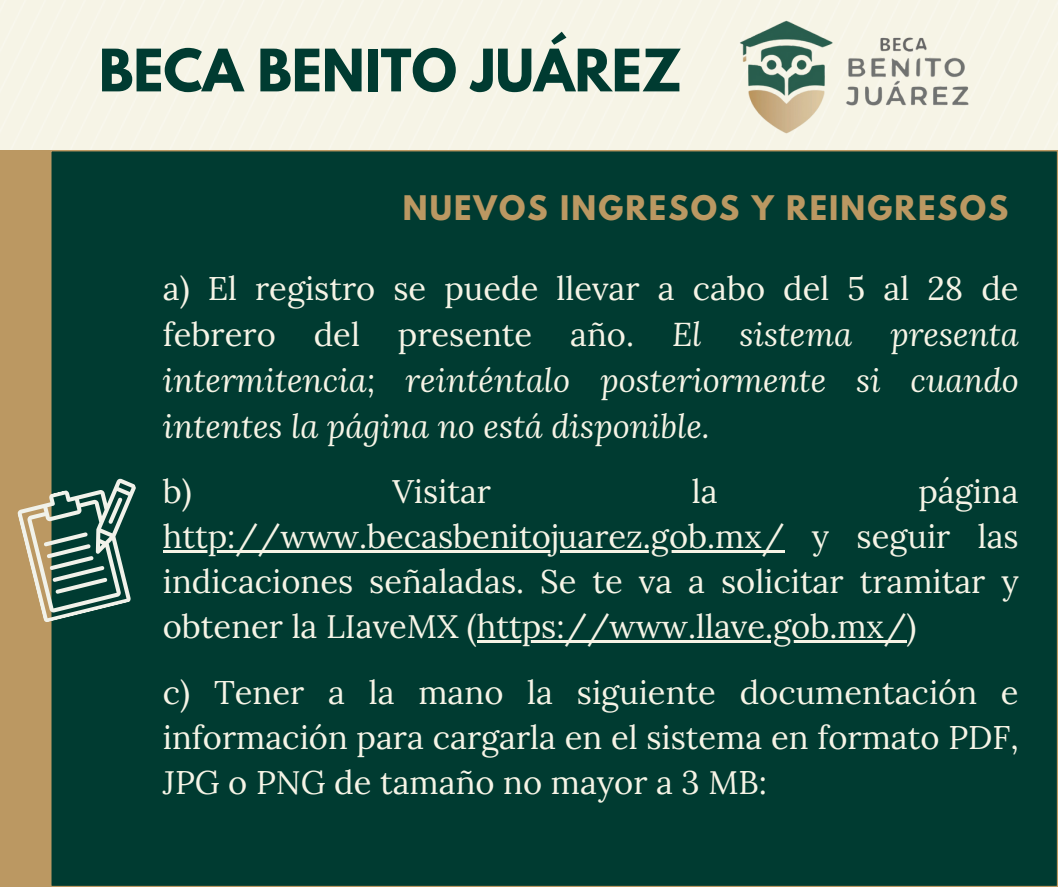
<style>
.page{position:relative;width:1058px;height:887px;background:#fff}
.page>*{position:absolute;margin:0;border:0;box-sizing:border-box;transform-origin:0 0}
.t1{font:700 51.75px "League Spartan";color:#003b31}
.t2{font:32.7px/45px "Lora";color:#f6f4e6;text-align:justify}
.t3{font:italic 32.7px/46.2px "Lora";color:#f6f4e6;text-align:justify}
.t4{font:700 30px "League Spartan";letter-spacing:.07em;color:#bb9862}
.s1{font-style:normal}
</style>
<div class="page">
<div style="left:0;top:0;width:1058px;height:886px;background:#f6f4e6"></div>
<img style="left:739px;top:19px;width:229px;height:117px">
<div style="left:51px;top:150px;width:1006px;height:736px;background:#003b31"></div>
<hr style="left:163px;top:550px;width:621px;height:2px;background:#f6f4e6">
<hr style="left:477px;top:640px;width:429px;height:2px;background:#f6f4e6">
<div style="left:0;top:150px;width:51px;height:736px;background:#bb9862"></div>
<svg style="left:17px;top:473px;width:145px;height:150px"></svg>
<h1 class="t1" style="left:99px;top:45px;width:584px">BECA BENITO JUÁREZ</h1>
<p class="t4" style="left:403px;top:193px;width:607px">NUEVOS INGRESOS Y REINGRESOS</p>
<p class="t3" style="left:163px;top:264px;width:857px"><span class="s1">a) El registro se puede llevar a cabo del 5 al 28 de febrero del presente año.</span> El sistema presenta intermitencia; reinténtalo posteriormente si cuando intentes la página no está disponible.</p>
<p class="t2" style="left:163px;top:469px;width:30px">b)</p>
<p class="t2" style="left:392px;top:469px;width:100px">Visitar</p>
<p class="t2" style="left:692px;top:469px;width:27px">la</p>
<p class="t2" style="left:918px;top:469px;width:102px">página</p>
<p class="t2" style="left:163px;top:514px;width:857px">http://www.becasbenitojuarez.gob.mx/ y seguir las indicaciones señaladas. Se te va a solicitar tramitar y obtener la LIaveMX (https://www.llave.gob.mx/)</p>
<h2 class="t2" style="left:163px;top:669px;width:857px">c) Tener a la mano la siguiente documentación e información para cargarla en el sistema en formato PDF, JPG o PNG de tamaño no mayor a 3 MB:</h2>
</div>
